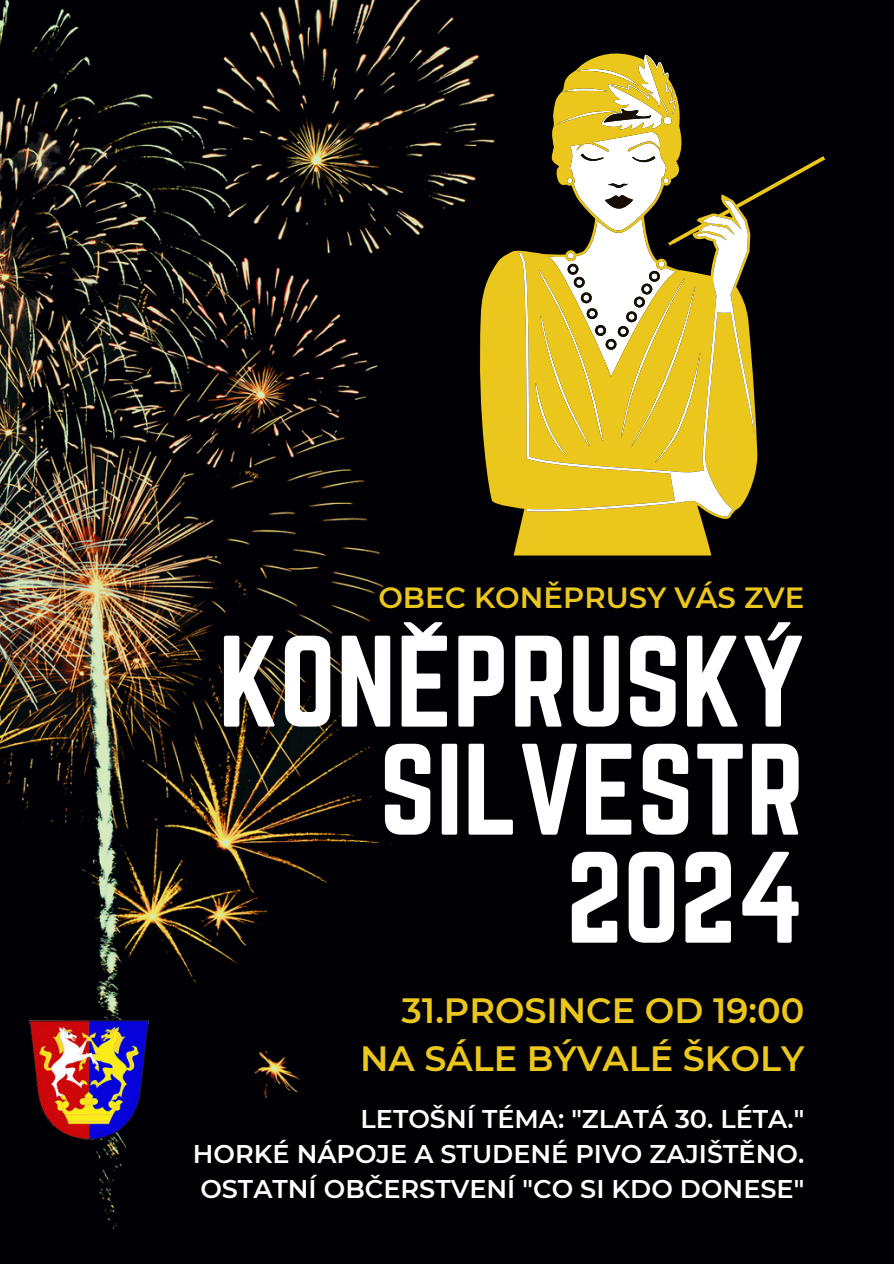
<style>
.page{position:relative;width:894px;height:1264px;background:#fff}
.page>*{position:absolute;margin:0;border:0;box-sizing:border-box;transform-origin:0 0}
.t1{font:113.55px/108px "Norwester";color:#fff;text-align:right}
.t2{font:113.55px "Noto Sans";color:#fff}
.t3{font:600 35.1px/47.8px "Montserrat";color:#ebc61c;text-align:right}
.t4{font:600 29.25px "Montserrat";color:#ebc61c}
.t5{font:600 25.5px "Montserrat";color:#fff}
</style>
<div class="page">
<img style="left:0;top:0;width:893px;height:1263px">
<svg style="left:476px;top:50px;width:349px;height:505px;background:#49401b"></svg>
<svg style="left:518px;top:200px;width:236px;height:317px;fill:#ebc61c"></svg>
<img style="left:29px;top:1020px;width:120px;height:119px">
<p class="t4" style="left:378px;top:579px;width:427px">OBEC KONĚPRUSY VÁS ZVE</p>
<h3 class="t1" style="left:218px;top:627px;width:587px">KONEPRUSKY<br>SILVESTR<br>2024</h3>
<h2 class="t2" style="left:399px;top:588px;width:49px">ˇ</h2>
<p class="t2" style="left:762px;top:588px;width:33px">´</p>
<p class="t3" style="left:360px;top:986px;width:445px">31.PROSINCE OD 19:00<br>NA SÁLE BÝVALÉ ŠKOLY</p>
<p class="t5" style="left:360px;top:1103px;width:445px">LETOŠNÍ TÉMA: "ZLATÁ 30. LÉTA."</p>
<h1 class="t5" style="left:193px;top:1137px;width:612px">HORKÉ NÁPOJE A STUDENÉ PIVO ZAJIŠTĚNO.</h1>
<p class="t5" style="left:200px;top:1172px;width:605px">OSTATNÍ OBČERSTVENÍ "CO SI KDO DONESE"</p>
</div>
